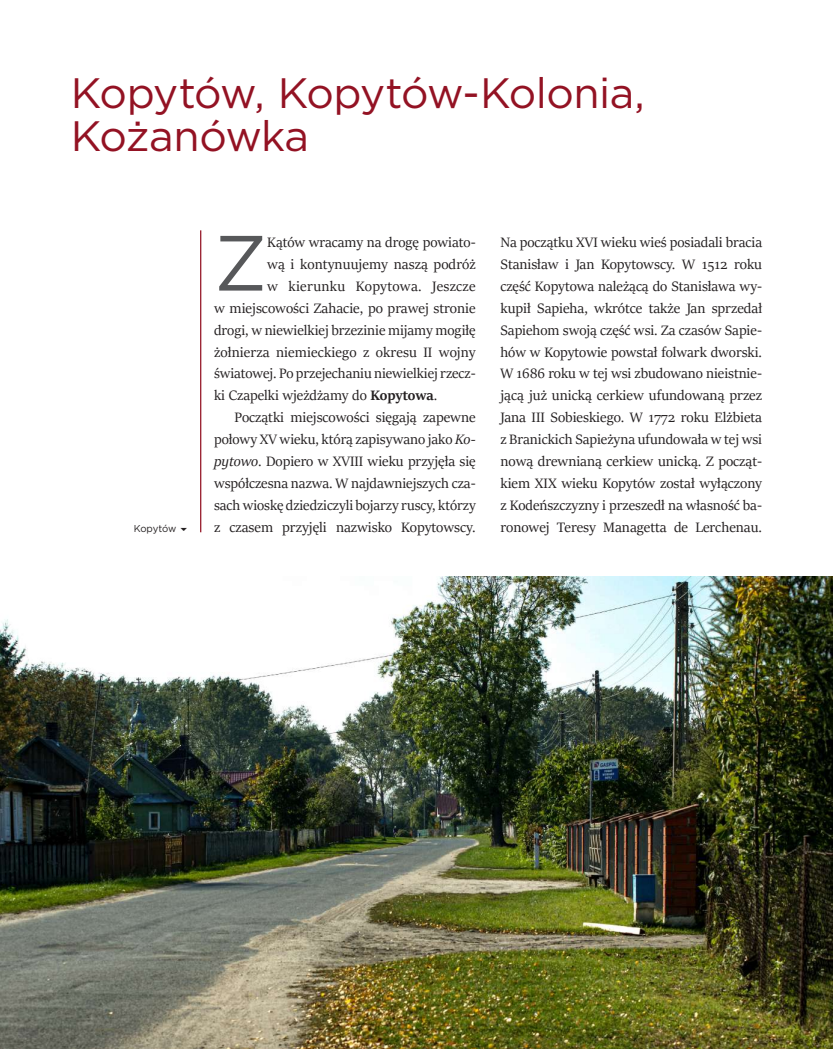
<style>
.page{position:relative;width:833px;height:1049px;background:#fff}
.page>*{position:absolute;margin:0;border:0;box-sizing:border-box;transform-origin:0 0}
.t1{font:78.12px "Gotham";color:#57585a}
.t2{font:42.5px/42.5px "Gotham";letter-spacing:-.02em;color:#931223}
.t3{font:15.38px/22px "Sitka Display";color:#231f20;text-align:justify}
.t4{font:15.38px "Sitka Display";letter-spacing:.02em;color:#231f20}
.t5{font:10px "Gotham";letter-spacing:-.02em;color:#231f20;scale:.96 1}
.s1{font-weight:700}
.s2{font-style:italic}
</style>
<div class="page">
<img style="left:0;top:576px;width:833px;height:473px">
<hr style="left:200px;top:230px;width:1px;height:302px;background:#931223">
<h2 class="t2" style="left:71px;top:71px;width:575px">Kopytów, Kopytów-Kolonia,<br>Kożanówka</h2>
<p class="t5" style="left:134px;top:522px;width:46px">Kopytów</p>
<h1 class="t1" style="left:214px;top:213px;width:55px">Z</h1>
<p class="t3" style="left:267px;top:230px;width:210px">Kątów wracamy na drogę powiato-</p>
<p class="t3" style="left:267px;top:252px;width:210px">wą i kontynuujemy naszą podróż</p>
<p class="t4" style="left:267px;top:275px;width:210px">w kierunku Kopytowa. Jeszcze</p>
<p class="t3" style="left:214px;top:296px;width:263px">w miejscowości Zahacie, po prawej stronie</p>
<p class="t3" style="left:214px;top:318px;width:263px">drogi, w niewielkiej brzezinie mijamy mogiłę</p>
<p class="t3" style="left:214px;top:340px;width:263px">żołnierza niemieckiego z okresu II wojny</p>
<p class="t3" style="left:214px;top:362px;width:263px">światowej. Po przejechaniu niewielkiej rzecz-</p>
<p class="t3" style="left:214px;top:384px;width:225px">ki Czapelki wjeżdżamy do <span class="s1">Kopytowa</span>.</p>
<p class="t3" style="left:234px;top:406px;width:243px">Początki miejscowości sięgają zapewne</p>
<p class="t3" style="left:214px;top:428px;width:263px">połowy XV wieku, którą zapisywano jako <span class="s2">Ko-</span></p>
<p class="t3" style="left:214px;top:450px;width:263px"><span class="s2">pytowo</span>. Dopiero w XVIII wieku przyjęła się</p>
<p class="t3" style="left:214px;top:472px;width:263px">współczesna nazwa. W najdawniejszych cza-</p>
<p class="t3" style="left:214px;top:494px;width:263px">sach wioskę dziedziczyli bojarzy ruscy, którzy</p>
<p class="t3" style="left:214px;top:516px;width:263px">z czasem przyjęli nazwisko Kopytowscy.</p>
<p class="t3" style="left:500px;top:230px;width:263px">Na początku XVI wieku wieś posiadali bracia Stanisław i Jan Kopytowscy. W 1512 roku część Kopytowa należącą do Stanisława wy&shy;kupił Sapieha, wkrótce także Jan sprzedał Sapiehom swoją część wsi. Za czasów Sapie&shy;hów w Kopytowie powstał folwark dworski.<br>W 1686 roku w tej wsi zbudowano nieistnie&shy;jącą już unicką cerkiew ufundowaną przez Jana III Sobieskiego. W 1772 roku Elżbieta z Branickich Sapieżyna ufundowała w tej wsi nową drewnianą cerkiew unicką. Z począt&shy;kiem XIX wieku Kopytów został wyłączony z Kodeńszczyzny i przeszedł na własność ba&shy;ronowej Teresy Managetta de Lerchenau.</p>
</div>
